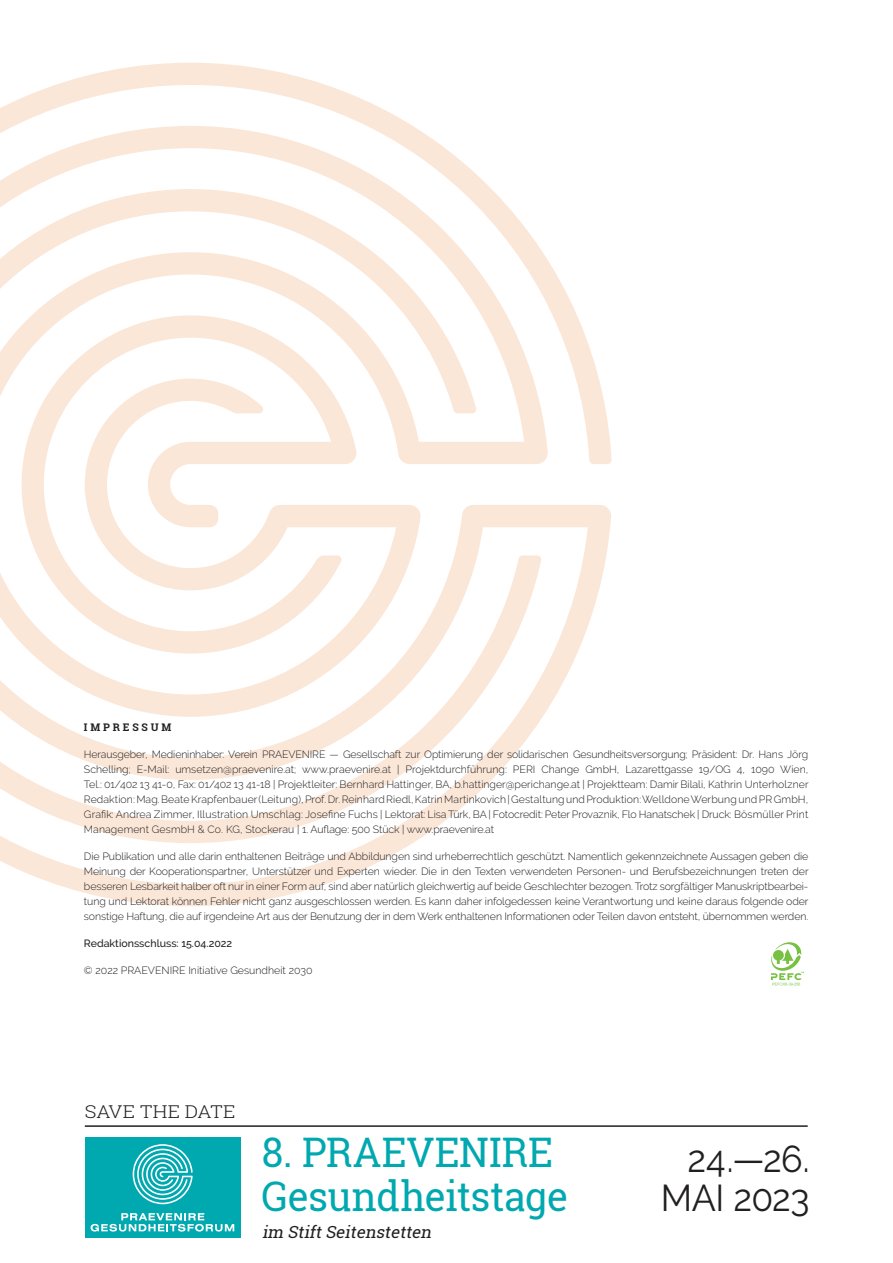
<style>
.page{position:relative;width:893px;height:1263px;background:#fff}
.page>*{position:absolute;margin:0;border:0;box-sizing:border-box;transform-origin:0 0}
.t1{font:40.8px/44.4px "Roboto Slab";letter-spacing:-.01em;color:#00a8af;scale:.96 1}
.t2{font:37.2px/39.2px "Raleway";letter-spacing:-.015em;color:#221f1f;text-align:right;scale:.96 1}
.t3{font:300 17.7px "Roboto Slab";letter-spacing:.005em;color:#221f1f;scale:1.11 1}
.t4{font:italic 16.65px "Roboto Slab";color:#221f1f}
.t5{font:300 10.5px/15px "Raleway";letter-spacing:-.01em;color:#221f1f;text-align:justify}
.t6{font:500 10.5px "Raleway";color:#221f1f}
.t7{font:700 10.5px "Roboto Slab";letter-spacing:.27em;color:#221f1f}
</style>
<div class="page">
<svg style="left:0;top:63px;width:612px;height:843px"></svg>
<hr style="left:85px;top:1125px;width:723px;height:2px;background:#221f1f">
<div style="left:85px;top:1137px;width:155px;height:100px;background:#00a8af"></div>
<svg style="left:133px;top:1144px;width:60px;height:60px"></svg>
<svg style="left:91px;top:1213px;width:143px;height:18px"></svg>
<svg style="left:771px;top:942px;width:33px;height:43px"></svg>
<p class="t7" style="left:84px;top:721px;width:89px">IMPRESSUM</p>
<p class="t5" style="left:84px;top:748px;width:726px">Herausgeber, Medieninhaber: Verein PRAEVENIRE — Gesellschaft zur Optimierung der solidarischen Gesundheitsversorgung; Präsident: Dr. Hans Jörg Schelling; E-Mail: umsetzen@praevenire.at; www.praevenire.at | Projektdurchführung: PERI Change GmbH, Lazarettgasse 19/OG 4, 1090 Wien, Tel.: 01/402 13 41-0, Fax: 01/402 13 41-18 | Projektleiter: Bernhard Hattinger, BA, b.hattinger@perichange.at | Projektteam: Damir Bilali, Kathrin Unterholzner Redaktion: Mag. Beate Krapfenbauer (Leitung), Prof. Dr. Reinhard Riedl, Katrin Martinkovich | Gestaltung und Produktion: Welldone Werbung und PR GmbH, Grafik: Andrea Zimmer, Illustration Umschlag: Josefine Fuchs | Lektorat: Lisa Türk, BA | Fotocredit: Peter Provaznik, Flo Hanatschek | Druck: Bösmüller Print Management GesmbH &amp; Co. KG, Stockerau | 1. Auflage: 500 Stück | www.praevenire.at</p>
<p class="t5" style="left:84px;top:850px;width:726px">Die Publikation und alle darin enthaltenen Beiträge und Abbildungen sind urheberrechtlich geschützt. Namentlich gekennzeichnete Aussagen geben die Meinung der Kooperationspartner, Unterstützer und Experten wieder. Die in den Texten verwendeten Personen- und Be rufsbezeichnungen treten der besseren Lesbarkeit halber oft nur in einer Form auf, sind aber natürlich gleichwertig auf beide Geschlechter bezogen. Trotz sorgfältiger Manuskriptbearbei&shy;tung und Lektorat können Fehler nicht ganz ausgeschlossen werden. Es kann daher infolgedessen keine Verantwortung und keine daraus folgende oder sonstige Haftung, die auf irgendeine Art aus der Benutzung der in dem Werk enthaltenen Informationen oder Teilen davon entsteht, übernommen werden.</p>
<p class="t6" style="left:84px;top:939px;width:150px">Redaktionsschluss: 15.04.2022</p>
<p class="t5" style="left:84px;top:964px;width:230px">© 2022 PRAEVENIRE Initiative Gesundheit 2030</p>
<h3 class="t3" style="left:85px;top:1102px;width:137px">SAVE THE DATE</h3>
<h1 class="t1" style="left:262px;top:1133px;width:321px">8. PRAEVENIRE<br>Gesundheitstage</h1>
<h3 class="t4" style="left:262px;top:1225px;width:174px">im Stift Seitenstetten</h3>
<h2 class="t2" style="left:661px;top:1142px;width:156px">24.—26.<br>MAI 2023</h2>
</div>
